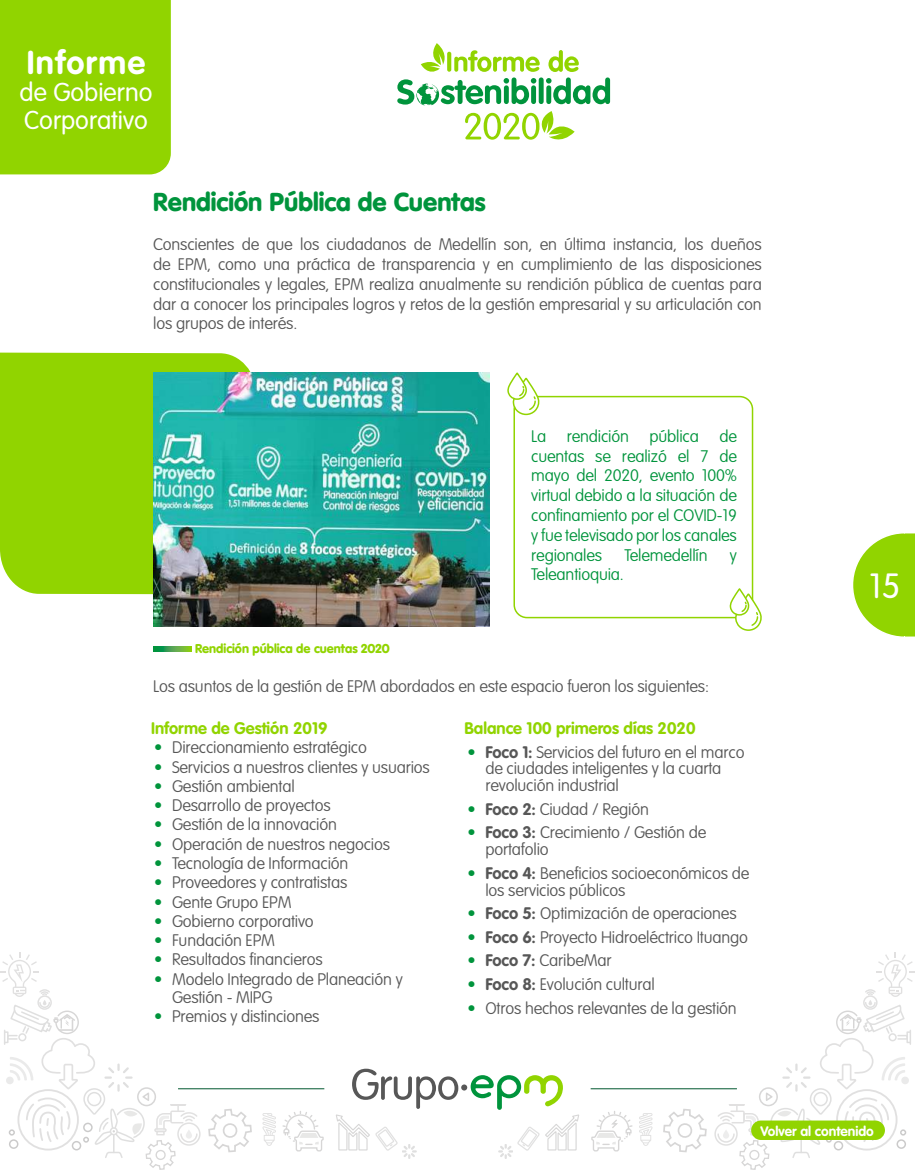
<style>
.page{position:relative;width:915px;height:1170px;background:#fff}
.page>*{position:absolute;margin:0;border:0;box-sizing:border-box;transform-origin:0 0}
.t1{font:300 34.5px "VAG Rounded Std";color:#fff}
.t2{font:700 32.55px "VAG Rounded Std";letter-spacing:.04em;color:#fff}
.t3{font:900 25.5px "VAG Rounded Std";color:#00943c}
.t4{font:300 25.5px/27px "VAG Rounded Std";color:#fff}
.t5{font:100 16.5px/16.8px "VAG Rounded Std";letter-spacing:-.01em;color:#575757}
.t6{font:100 16.5px/19.8px "VAG Rounded Std";letter-spacing:-.01em;color:#00943c;text-align:justify}
.t7{font:700 16.5px "VAG Rounded Std";color:#91d400}
.t8{font:700 13.65px "VAG Rounded Std";color:#fff}
.t9{font:900 12.6px "VAG Rounded Std";color:#91d400}
.s1{color:#00943c}
.s2{font-weight:700}
</style>
<div class="page">
<svg style="left:591px;top:1111px;width:41px;height:40px"></svg>
<div style="left:714px;top:1122px;width:23px;height:23px;border:2px solid #9b9a9a;border-radius:50%"></div>
<svg style="left:663px;top:1109px;width:43px;height:43px"></svg>
<svg style="left:639px;top:1113px;width:13px;height:32px"></svg>
<svg style="left:716px;top:952px;width:198px;height:217px"></svg>
<svg style="left:282px;top:1111px;width:41px;height:40px"></svg>
<div style="left:177px;top:1122px;width:23px;height:23px;border:2px solid #9b9a9a;border-radius:50%"></div>
<svg style="left:208px;top:1109px;width:44px;height:43px"></svg>
<svg style="left:262px;top:1113px;width:14px;height:32px"></svg>
<svg style="left:0;top:952px;width:199px;height:217px"></svg>
<div style="left:0;top:0;width:171px;height:174px;background:#91d400"></div>
<div style="left:0;top:352px;width:251px;height:242px;background:#91d400"></div>
<svg style="left:397px;top:43px;width:213px;height:97px"></svg>
<svg style="left:336px;top:1068px;width:243px;height:90px"></svg>
<hr style="left:590px;top:1088px;width:146px;height:1px;background:#00572e">
<hr style="left:178px;top:1088px;width:146px;height:1px;background:#00572e">
<div style="left:750px;top:1120px;width:134px;height:19px;background:#91d400;border-radius:10px"></div>
<div style="left:513px;top:396px;width:240px;height:222px;border:2px solid #91d400;border-radius:13px"></div>
<svg style="left:507px;top:372px;width:34px;height:44px"></svg>
<svg style="left:728px;top:587px;width:34px;height:44px"></svg>
<img style="left:153px;top:372px;width:336px;height:254px">
<svg style="left:153px;top:646px;width:38px;height:5px"></svg>
<svg style="left:853px;top:533px;width:61px;height:104px"></svg>
<h2 class="t2" style="left:27px;top:44px;width:120px">Informe</h2>
<h3 class="t4" style="left:19px;top:80px;width:134px">de Gobierno<br>Corporativo</h3>
<h3 class="t3" style="left:153px;top:186px;width:334px">Rendición Pública de Cuentas</h3>
<p class="t5" style="left:153px;top:235px;width:610px;line-height:19.8px;text-align:justify">Conscientes de que los ciudadanos de Medellín son, en última instancia, los dueños de EPM, como una práctica de transparencia y en cumplimiento de las disposiciones constitucionales y legales, EPM realiza anualmente su rendición pública de cuentas para dar a conocer los principales logros y retos de la gestión empresarial y su articulación con los grupos de interés.</p>
<p class="t6" style="left:531px;top:426px;width:207px">La rendición pública de cuentas se realizó el 7 de mayo del 2020, evento 100% virtual debido a la situación de confinamiento por el COVID-19 y fue televisado por los canales regionales</p>
<p class="t6" style="left:624px;top:545px;width:85px">Telemedellín</p>
<p class="t6" style="left:729px;top:545px;width:9px">y</p>
<p class="t9" style="left:195px;top:641px;width:196px">Rendición pública de cuentas 2020</p>
<p class="t6" style="left:531px;top:565px;width:94px">Teleantioquia.</p>
<p class="t5" style="left:153px;top:678px;width:557px">Los asuntos de la gestión de EPM abordados en este espacio fueron los siguientes:</p>
<p class="t7" style="left:151px;top:718px;width:178px">Informe de Gestión 2019</p>
<p class="t5" style="left:154px;top:739px;width:214px"><span class="s1">•</span> Direccionamiento estratégico</p>
<p class="t5" style="left:154px;top:758px;width:277px"><span class="s1">•</span> Servicios a nuestros clientes y usuarios</p>
<p class="t5" style="left:154px;top:778px;width:142px"><span class="s1">•</span> Gestión ambiental</p>
<p class="t5" style="left:154px;top:797px;width:178px"><span class="s1">•</span> Desarrollo de proyectos</p>
<p class="t5" style="left:154px;top:816px;width:184px"><span class="s1">•</span> Gestión de la innovación</p>
<p class="t5" style="left:154px;top:836px;width:237px"><span class="s1">•</span> Operación de nuestros negocios</p>
<p class="t5" style="left:154px;top:855px;width:196px"><span class="s1">•</span> Tecnología de Información</p>
<p class="t5" style="left:154px;top:874px;width:195px"><span class="s1">•</span> Proveedores y contratistas</p>
<p class="t5" style="left:154px;top:893px;width:139px"><span class="s1">•</span> Gente Grupo EPM</p>
<p class="t5" style="left:154px;top:913px;width:161px"><span class="s1">•</span> Gobierno corporativo</p>
<p class="t5" style="left:154px;top:932px;width:122px"><span class="s1">•</span> Fundación EPM</p>
<p class="t5" style="left:154px;top:951px;width:170px"><span class="s1">•</span> Resultados financieros</p>
<p class="t5" style="left:172px;top:970px;width:232px;line-height:18px;text-indent:-18px"><span class="s1">•</span> Modelo Integrado de Planeación y<br>Gestión - MIPG</p>
<p class="t5" style="left:154px;top:1008px;width:167px"><span class="s1">•</span> Premios y distinciones</p>
<p class="t7" style="left:464px;top:718px;width:232px">Balance 100 primeros días 2020</p>
<p class="t5" style="left:485px;top:743px;width:260px;text-indent:-18px"><span class="s1">•</span> <span class="s2">Foco 1:</span> Servicios del futuro en el marco de ciudades inteligentes y la cuarta revolución industrial</p>
<p class="t5" style="left:467px;top:801px;width:183px"><span class="s1">•</span> <span class="s2">Foco 2:</span> Ciudad / Región</p>
<p class="t5" style="left:485px;top:824px;width:222px;text-indent:-18px"><span class="s1">•</span> <span class="s2">Foco 3:</span> Crecimiento / Gestión de portafolio</p>
<p class="t5" style="left:485px;top:865px;width:265px;text-indent:-18px"><span class="s1">•</span> <span class="s2">Foco 4:</span> Beneficios socioeconómicos de los servicios públicos</p>
<p class="t5" style="left:467px;top:905px;width:271px"><span class="s1">•</span> <span class="s2">Foco 5:</span> Optimización de operaciones</p>
<p class="t5" style="left:467px;top:929px;width:282px"><span class="s1">•</span> <span class="s2">Foco 6:</span> Proyecto Hidroeléctrico Ituango</p>
<p class="t5" style="left:467px;top:952px;width:146px"><span class="s1">•</span> <span class="s2">Foco 7:</span> CaribeMar</p>
<p class="t5" style="left:467px;top:976px;width:189px"><span class="s1">•</span> <span class="s2">Foco 8:</span> Evolución cultural</p>
<p class="t5" style="left:467px;top:999px;width:271px"><span class="s1">•</span> Otros hechos relevantes de la gestión</p>
<h1 class="t1" style="left:869px;top:566px;width:32px">15</h1>
<p class="t8" style="left:760px;top:1122px;width:115px">Volver al contenido</p>
</div>
